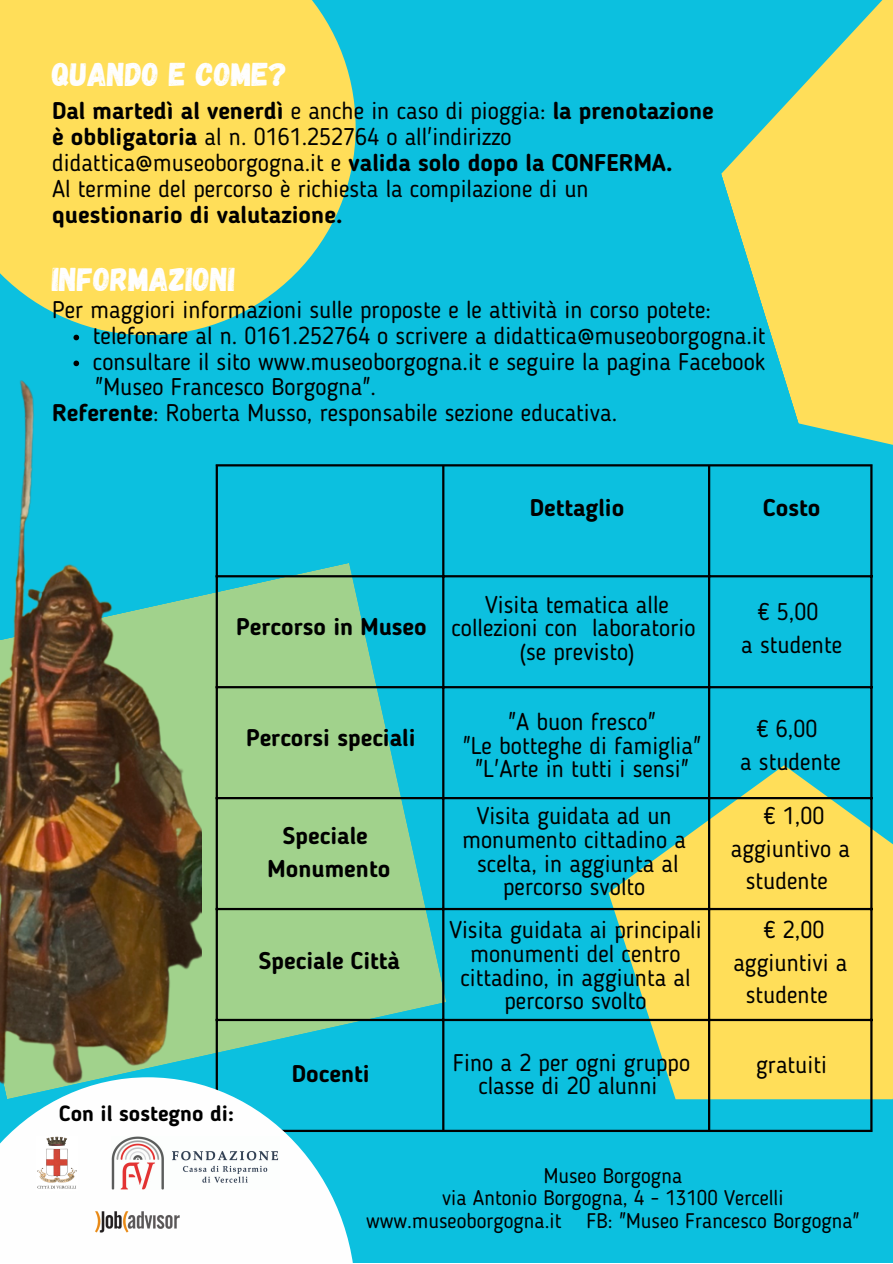
<style>
.page{position:relative;width:893px;height:1264px;background:#fff}
.page>*{position:absolute;margin:0;border:0;box-sizing:border-box;transform-origin:0 0}
.t1{font:33px "Gagalin";color:#fefefe}
.t2{font:24px/23.5px "Blogger Sans";color:#000;text-align:center}
.t3{font:700 24px "Blogger Sans";color:#000}
.t4{font:700 21.75px "Blogger Sans";color:#000}
.t5{font:21px "Blogger Sans";color:#000}
.s1{font-weight:400}
.s2{font-weight:700}
</style>
<div class="page">
<div style="left:0;top:0;width:892px;height:1262px;background:#0cc0df"></div>
<svg style="left:608px;top:765px;width:284px;height:334px;fill:#ffde59"></svg>
<svg style="left:721px;top:0;width:171px;height:481px;fill:#ffde59"></svg>
<svg style="left:0;top:0;width:355px;height:335px;background:#e3da68"></svg>
<svg style="left:202px;top:563px;width:244px;height:536px;fill:#a1d28c"></svg>
<hr style="left:216px;top:466px;width:2px;height:663px;background:#000">
<hr style="left:442px;top:466px;width:2px;height:663px;background:#000">
<hr style="left:708px;top:466px;width:2px;height:663px;background:#000">
<hr style="left:870px;top:466px;width:2px;height:663px;background:#000">
<hr style="left:216px;top:464px;width:656px;height:2px;background:#000">
<hr style="left:216px;top:575px;width:656px;height:2px;background:#000">
<hr style="left:216px;top:686px;width:656px;height:2px;background:#000">
<hr style="left:216px;top:797px;width:656px;height:2px;background:#000">
<hr style="left:216px;top:907px;width:656px;height:3px;background:#000">
<hr style="left:216px;top:1018px;width:656px;height:3px;background:#000">
<hr style="left:216px;top:1129px;width:656px;height:2px;background:#000">
<svg style="left:0;top:1077px;width:355px;height:185px;fill:#fefefe"></svg>
<img style="left:37px;top:1136px;width:40px;height:54px">
<img style="left:112px;top:1136px;width:167px;height:53px">
<img style="left:0;top:380px;width:202px;height:711px">
<svg style="left:73px;top:335px;width:6px;height:5px"></svg>
<svg style="left:73px;top:360px;width:6px;height:6px"></svg>
<img style="left:73px;top:1203px;width:129px;height:42px">
<p class="t1" style="left:52px;top:52px;width:237px">QUANDO E COME?</p>
<p class="t3" style="left:52px;top:101px;width:663px">Dal martedì al venerdì <span class="s1">e anche in caso di pioggia:</span> la prenotazione</p>
<p class="t2" style="left:52px;top:127px;width:461px"><span class="s2">è obbligatoria</span> al n. 0161.252764 o all'indirizzo</p>
<p class="t2" style="left:52px;top:153px;width:622px">didattica@museoborgogna.it e <span class="s2">valida solo dopo la CONFERMA.</span></p>
<p class="t2" style="left:52px;top:179px;width:538px">Al termine del percorso è richiesta la compilazione di un</p>
<p class="t3" style="left:52px;top:204px;width:292px">questionario di valutazione.</p>
<p class="t1" style="left:52px;top:257px;width:185px">INFORMAZIONI</p>
<p class="t2" style="left:52px;top:300px;width:660px">Per maggiori informazioni sulle proposte e le attività in corso potete:</p>
<p class="t2" style="left:93px;top:326px;width:674px">telefonare al n. 0161.252764 o scrivere a didattica@museoborgogna.it</p>
<p class="t2" style="left:93px;top:351px;width:674px">consultare il sito www.museoborgogna.it e seguire la pagina Facebook</p>
<p class="t2" style="left:95px;top:377px;width:282px">"Museo Francesco Borgogna".</p>
<p class="t2" style="left:52px;top:403px;width:566px"><span class="s2">Referente</span>: Roberta Musso, responsabile sezione educativa.</p>
<p class="t3" style="left:530px;top:497px;width:96px">Dettaglio</p>
<p class="t3" style="left:763px;top:497px;width:58px">Costo</p>
<p class="t3" style="left:236px;top:616px;width:192px">Percorso in Museo</p>
<p class="t3" style="left:246px;top:727px;width:171px">Percorsi speciali</p>
<p class="t3" style="left:283px;top:825px;width:86px">Speciale</p>
<p class="t3" style="left:267px;top:858px;width:124px">Monumento</p>
<p class="t3" style="left:259px;top:950px;width:143px">Speciale Città</p>
<p class="t4" style="left:59px;top:1104px;width:176px">Con il sostegno di:</p>
<p class="t3" style="left:292px;top:1064px;width:79px">Docenti</p>
<p class="t2" style="left:451px;top:594px;width:245px">Visita tematica alle collezioni con laboratorio</p>
<p class="t2" style="left:519px;top:642px;width:117px">(se previsto)</p>
<p class="t2" style="left:508px;top:712px;width:149px">"A buon fresco"</p>
<p class="t2" style="left:462px;top:735px;width:240px">"Le botteghe di famiglia"</p>
<p class="t2" style="left:475px;top:759px;width:215px">"L'Arte in tutti i sensi"</p>
<p class="t2" style="left:462px;top:806px;width:225px">Visita guidata ad un monumento cittadino a</p>
<p class="t2" style="left:477px;top:853px;width:203px">scelta, in aggiunta al percorso svolto</p>
<p class="t2" style="left:449px;top:920px;width:254px">Visita guidata ai principali monumenti del centro cittadino, in aggiunta al percorso svolto</p>
<p class="t2" style="left:453px;top:1052px;width:239px">Fino a 2 per ogni gruppo classe di 20 alunni</p>
<p class="t2" style="left:757px;top:602px;width:62px">€ 5,00</p>
<p class="t2" style="left:741px;top:634px;width:102px">a studente</p>
<p class="t2" style="left:756px;top:719px;width:62px">€ 6,00</p>
<p class="t2" style="left:740px;top:751px;width:102px">a studente</p>
<p class="t2" style="left:730px;top:801px;width:121px;line-height:32.5px">€ 1,00 aggiuntivo a studente</p>
<p class="t2" style="left:733px;top:915px;width:115px;line-height:32.5px">€ 2,00 aggiuntivi a studente</p>
<p class="t2" style="left:756px;top:1054px;width:72px">gratuiti</p>
<p class="t5" style="left:543px;top:1166px;width:140px">Museo Borgogna</p>
<p class="t5" style="left:442px;top:1189px;width:343px">via Antonio Borgogna, 4 - 13100 Vercelli</p>
<p class="t5" style="left:366px;top:1211px;width:495px">www.museoborgogna.it FB: "Museo Francesco Borgogna"</p>
</div>
